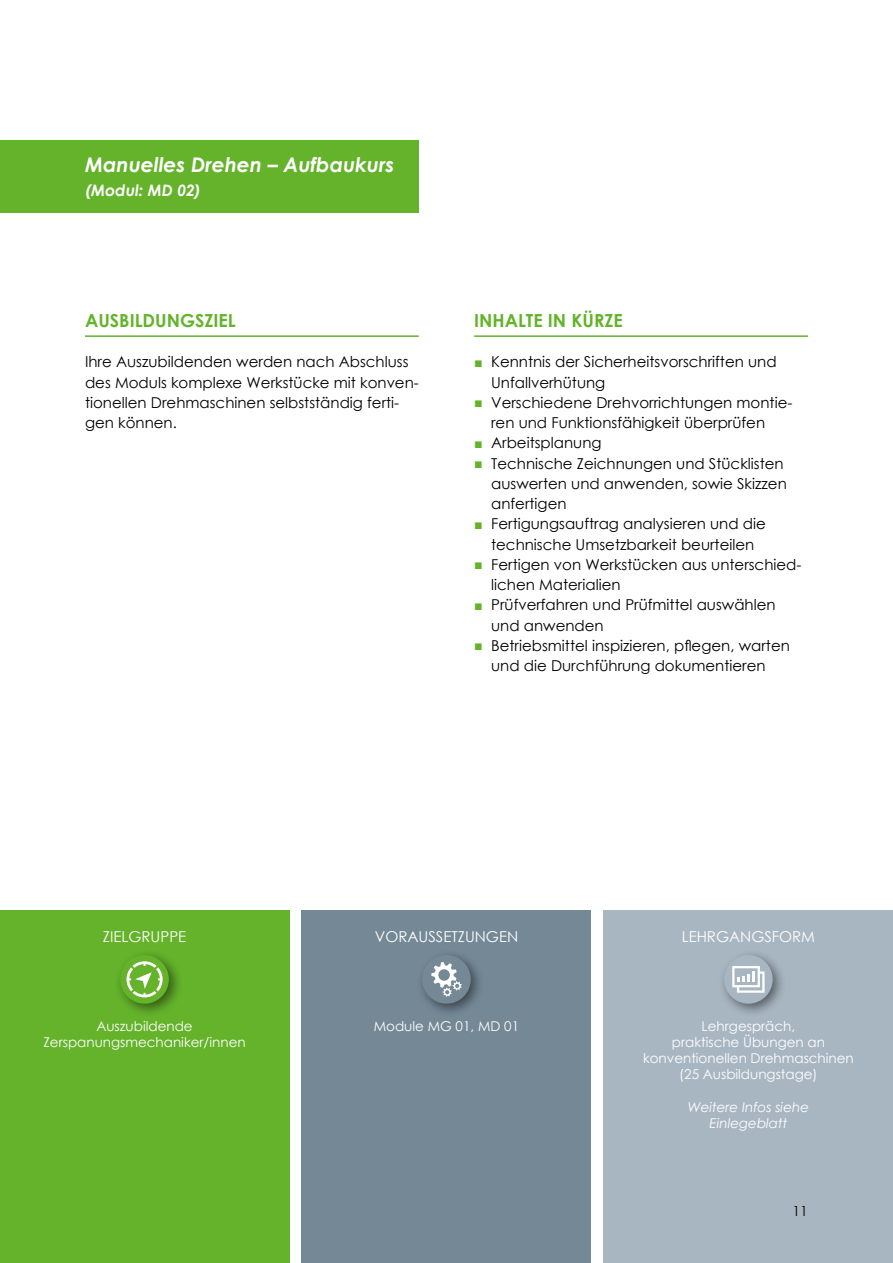
<style>
.page{position:relative;width:893px;height:1263px;background:#fff}
.page>*{position:absolute;margin:0;border:0;box-sizing:border-box;transform-origin:0 0}
.t1{font:italic 700 20.25px "Century Gothic";color:#fff}
.t2{font:700 18px "Century Gothic";color:#64b32b}
.t3{font:italic 700 15.75px "Century Gothic";color:#fff}
.t4{font:15px/20.2px "Century Gothic";color:#000}
.t5{font:15px "Century Gothic";color:#fff}
.t6{font:13.95px "Century Gothic";color:#000}
.t7{font:13.5px/16.2px "Century Gothic";color:#fff;text-align:center}
.t8{font:italic 13.5px/16.2px "Century Gothic";color:#fff;text-align:center}
.s1{font-size:14.25px;color:#64b32b}
</style>
<div class="page">
<div style="left:0;top:910px;width:289px;height:353px;background:#64b32b"></div>
<div style="left:114px;top:949px;width:69px;height:69px;background:#000;opacity:.5"></div>
<div style="left:120px;top:955px;width:49px;height:49px;background:#64b32b;border-radius:50%"></div>
<svg style="left:126px;top:961px;width:37px;height:36px"></svg>
<hr style="left:85px;top:335px;width:334px;height:2px;background:#64b32b">
<hr style="left:474px;top:335px;width:334px;height:2px;background:#64b32b">
<div style="left:604px;top:910px;width:289px;height:353px;background:#a8b6c2"></div>
<div style="left:718px;top:949px;width:69px;height:69px;background:#000;opacity:.5"></div>
<div style="left:724px;top:955px;width:49px;height:49px;background:#a8b6c2;border-radius:50%"></div>
<svg style="left:732px;top:966px;width:33px;height:27px"></svg>
<div style="left:302px;top:910px;width:289px;height:353px;background:#748896"></div>
<div style="left:416px;top:949px;width:69px;height:69px;background:#000;opacity:.5"></div>
<div style="left:422px;top:955px;width:49px;height:49px;background:#748896;border-radius:50%"></div>
<svg style="left:431px;top:962px;width:31px;height:35px"></svg>
<div style="left:0;top:140px;width:419px;height:73px;background:#64b32b"></div>
<h1 class="t1" style="left:85px;top:149px;width:311px">Manuelles Drehen – Aufbaukurs</h1>
<p class="t3" style="left:85px;top:178px;width:117px">(Modul: MD 02)</p>
<p class="t2" style="left:85px;top:307px;width:152px">AUSBILDUNGSZIEL</p>
<p class="t4" style="left:85px;top:352px;width:335px">Ihre Auszubildenden werden nach Abschluss des Moduls komplexe Werkstücke mit konven&shy;tionellen Drehmaschinen selbstständig ferti&shy;gen können.</p>
<p class="t2" style="left:474px;top:307px;width:150px">INHALTE IN KÜRZE</p>
<p class="t4" style="left:491px;top:352px;width:287px;text-indent:-17px"><span class="s1">■</span> Kenntnis der Sicherheitsvorschriften und<br>Unfallverhütung</p>
<p class="t4" style="left:491px;top:392px;width:303px;text-indent:-17px"><span class="s1">■</span> Verschiedene Drehvorrichtungen montie&shy;ren und Funktionsfähigkeit überprüfen</p>
<p class="t4" style="left:474px;top:433px;width:129px"><span class="s1">■</span> Arbeitsplanung</p>
<p class="t4" style="left:491px;top:453px;width:297px;text-indent:-17px"><span class="s1">■</span> Technische Zeichnungen und Stücklisten auswerten und anwenden, sowie Skizzen anfertigen</p>
<p class="t4" style="left:474px;top:514px;width:293px;text-align:center"><span class="s1">■</span> Fertigungsauftrag analysieren und die technische Umsetzbarkeit beurteilen</p>
<p class="t4" style="left:491px;top:554px;width:311px;text-indent:-17px"><span class="s1">■</span> Fertigen von Werkstücken aus unterschied&shy;lichen Materialien</p>
<p class="t4" style="left:491px;top:595px;width:286px;text-indent:-17px"><span class="s1">■</span> Prüfverfahren und Prüfmittel auswählen und anwenden</p>
<p class="t4" style="left:474px;top:635px;width:317px;text-align:center"><span class="s1">■</span> Betriebsmittel inspizieren, pflegen, warten und die Durchführung dokumentieren</p>
<p class="t5" style="left:103px;top:926px;width:85px">ZIELGRUPPE</p>
<p class="t7" style="left:43px;top:1017px;width:204px">Auszubildende<br>Zerspanungsmechaniker/innen</p>
<p class="t5" style="left:375px;top:926px;width:145px">VORAUSSETZUNGEN</p>
<p class="t7" style="left:374px;top:1017px;width:147px">Module MG 01, MD 01</p>
<p class="t5" style="left:682px;top:926px;width:135px">LEHRGANGSFORM</p>
<p class="t7" style="left:643px;top:1017px;width:212px">Lehrgespräch,<br>praktische Übungen an konventionellen Drehmaschinen (25 Ausbildungstage)</p>
<p class="t8" style="left:688px;top:1098px;width:123px">Weitere Infos siehe<br>Einlegeblatt</p>
<p class="t6" style="left:792px;top:1201px;width:17px">11</p>
</div>
